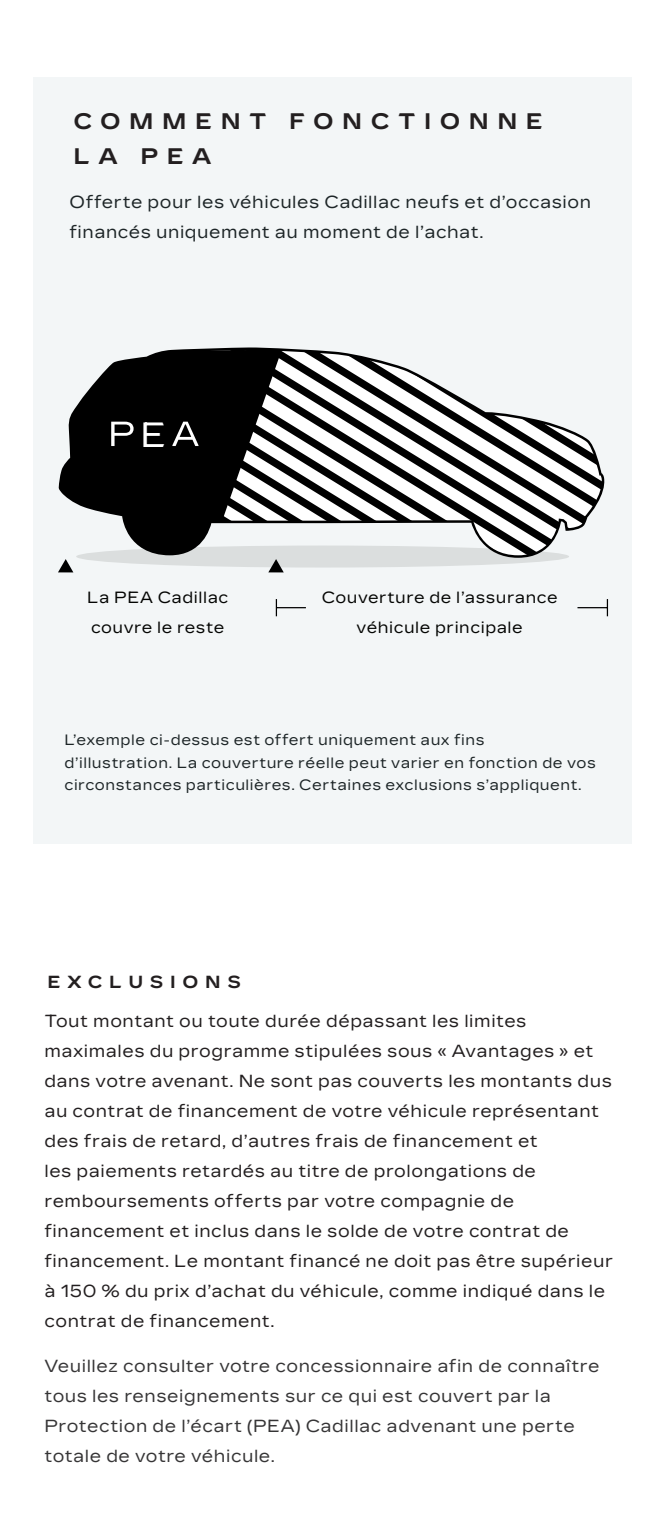
<style>
.page{position:relative;width:665px;height:1530px;background:#fff}
.page>*{position:absolute;margin:0;border:0;box-sizing:border-box;transform-origin:0 0}
.t1{font:35px "Cadillac Gothic";color:#fff}
.subhead{font:700 22.5px/35px "Cadillac Gothic";letter-spacing:.375em;color:#231f20}
.subhead-2{font:17.5px/30px "Cadillac Gothic";letter-spacing:.03em;color:#231f20}
.subhead-3{font:17.5px/30px "Cadillac Gothic";letter-spacing:.03em;color:#363536}
.subhead-4{font:17.5px/30px "Cadillac Gothic";letter-spacing:.03em;color:#1d2527}
.subhead-5{font:700 17.5px "Cadillac Gothic";letter-spacing:.385em;color:#231f20}
.subhead-6{font:16.25px/30px "Cadillac Gothic";letter-spacing:.035em;color:#040503}
.subhead-7{font:15px/22.5px "Cadillac Gothic";letter-spacing:.035em;color:#1d2527}
</style>
<div class="page">
<div style="left:33px;top:77px;width:598px;height:767px;background:#f3f6f7"></div>
<div style="left:76px;top:546px;width:492px;height:22px;background:#dbdede;border-radius:50%"></div>
<hr style="left:276px;top:607px;width:30px;height:1px;background:#000">
<hr style="left:577px;top:607px;width:30px;height:1px;background:#000">
<svg style="left:275px;top:599px;width:2px;height:17px"></svg>
<svg style="left:606px;top:599px;width:1px;height:17px"></svg>
<svg style="left:58px;top:559px;width:15px;height:13px"></svg>
<svg style="left:268px;top:559px;width:15px;height:13px"></svg>
<svg style="left:58px;top:347px;width:547px;height:211px"></svg>
<svg style="left:60px;top:349px;width:222px;height:205px;fill:#000"></svg>
<svg style="left:172px;top:422px;width:26px;height:24px"></svg>
<svg style="left:111px;top:422px;width:22px;height:24px"></svg>
<p class="subhead" style="left:73px;top:104px;width:471px">COMMENT FONCTIONNE<br>LA PEA</p>
<p class="subhead-4" style="left:69px;top:187px;width:523px">Offerte pour les véhicules Cadillac neufs et d’occasion financés uniquement au moment de l’achat.</p>
<p class="t1" style="left:140px;top:414px;width:27px">E</p>
<p class="subhead-6" style="left:87px;top:583px;width:143px">La PEA Cadillac couvre le reste</p>
<p class="subhead-6" style="left:321px;top:583px;width:237px;text-align:center">Couverture de l’assurance véhicule principale</p>
<p class="subhead-7" style="left:64px;top:729px;width:532px">L’exemple ci-dessus est offert uniquement aux fins d’illustration. La couverture réelle peut varier en fonction de vos circonstances particulières. Certaines exclusions s’appliquent.</p>
<p class="subhead-5" style="left:47px;top:972px;width:195px">EXCLUSIONS</p>
<p class="subhead-2" style="left:44px;top:1006px;width:570px">Tout montant ou toute durée dépassant les limites maximales du programme stipulées sous « Avantages » et dans votre avenant. Ne sont pas couverts les montants dus au contrat de financement de votre véhicule représentant des frais de retard, d’autres frais de financement et<br>les paiements retardés au titre de prolongations de remboursements offerts par votre compagnie de financement et inclus dans le solde de votre contrat de financement. Le montant financé ne doit pas être supérieur à 150 % du prix d’achat du véhicule, comme indiqué dans le contrat de financement.</p>
<p class="subhead-3" style="left:44px;top:1351px;width:556px">Veuillez consulter votre concessionnaire afin de connaître tous les renseignements sur ce qui est couvert par la Protection de l’écart (PEA) Cadillac advenant une perte totale de votre véhicule.</p>
</div>
